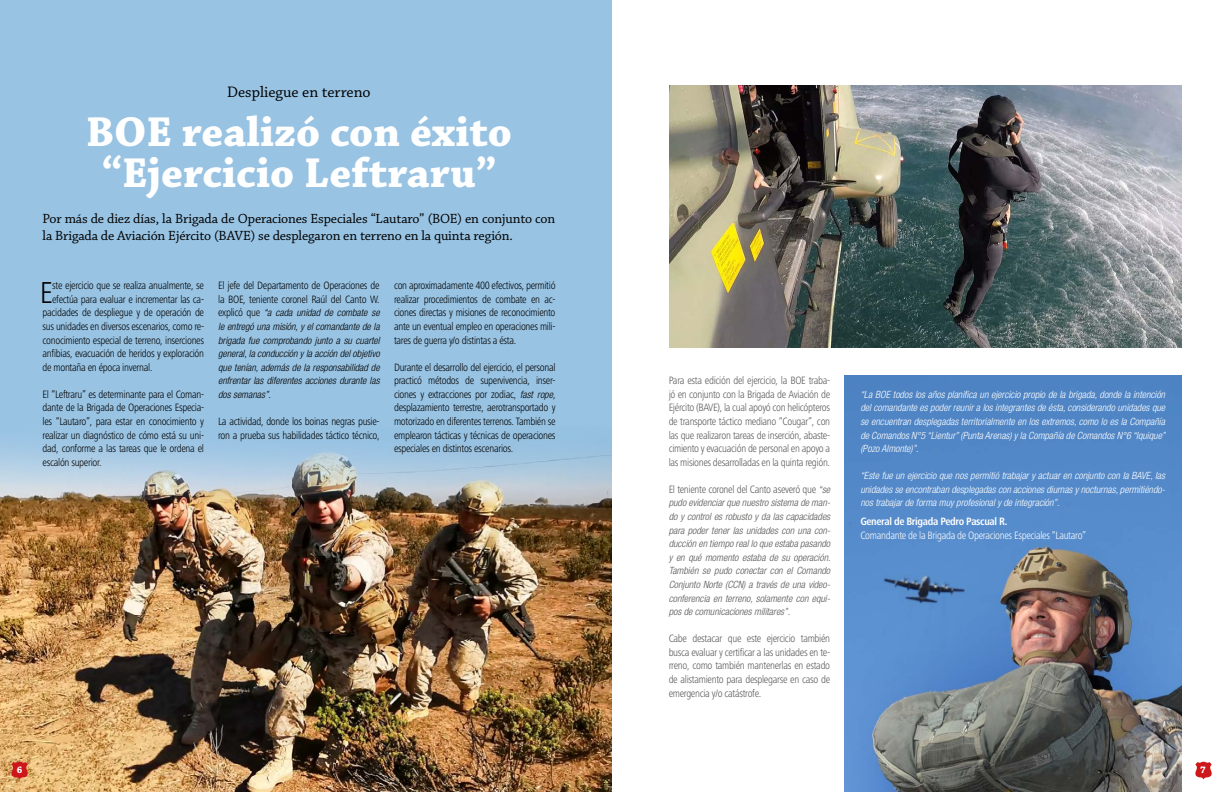
<style>
.page{position:relative;width:1224px;height:792px;background:#fff}
.page>*{position:absolute;margin:0;border:0;box-sizing:border-box;transform-origin:0 0}
.t1{font:700 44px/41px "Chaparral Pro";color:#fff;text-align:center}
.t2{font:300 condensed 31.4px "Frutiger Next LTW1 G";color:#000}
.t3{font:16px "Chaparral Pro";color:#000}
.t4{font:14px/16.8px "Chaparral Pro";letter-spacing:-.01em;color:#000}
.t5{font:300 condensed 11px/13.6px "Frutiger Next LTW1 G";letter-spacing:-.03em;color:#000;text-align:justify}
.t6{font:300 condensed 11px/13.6px "Frutiger Next LTW1 G";letter-spacing:-.03em;color:#575756;text-align:justify}
.t7{font:300 condensed 11px "Frutiger Next LTW1 G";letter-spacing:-.03em;color:#fff}
.t8{font:700 condensed 11px "Frutiger Next LTW1 G";letter-spacing:-.03em;color:#fff}
.t9{font:italic 300 condensed 10px/13.6px "Helvetica Neue LT Std";color:#fff;text-align:justify}
.t10{font:italic 300 condensed 10px/13.6px "Helvetica Neue LT Std";color:#575756;text-align:justify}
.t11{font:italic 300 condensed 10px/13.6px "Helvetica Neue LT Std";color:#000;text-align:justify}
.t12{font:700 10px "Chaparral Pro";color:#fff}
.t13{font:700 6px "Arial";color:#cd171a}
.s1{font-family:"Frutiger Next LTW1 G";font-style:normal;font-size:11px}
.s2{font-family:"Helvetica Neue LT Std";font-style:italic;font-size:10px}
</style>
<div class="page">
<div style="left:0;top:0;width:612px;height:792px;background:#98c3e3"></div>
<img style="left:669px;top:85px;width:513px;height:262px">
<img style="left:0;top:446px;width:611px;height:346px">
<img style="left:845px;top:376px;width:337px;height:416px">
<svg style="left:11px;top:762px;width:17px;height:17px"></svg>
<svg style="left:1195px;top:762px;width:17px;height:17px"></svg>
<h3 class="t3" style="left:227px;top:83px;width:145px">Despliegue en terreno</h3>
<h1 class="t1" style="left:86px;top:113px;width:427px">BOE realizó con éxito “Ejercicio Leftraru”</h1>
<p class="t4" style="left:43px;top:211px;width:514px">Por más de diez días, la Brigada de Operaciones Especiales “Lautaro” (BOE) en conjunto con la Brigada de Aviación Ejército (BAVE) se desplegaron en terreno en la quinta región.</p>
<h2 class="t2" style="left:40px;top:274px;width:15px">E</h2>
<p class="t5" style="left:52px;top:279px;width:153px">ste ejercicio que se realiza anualmente, se</p>
<p class="t5" style="left:52px;top:292px;width:153px">efectúa para evaluar e incrementar las ca-</p>
<p class="t5" style="left:43px;top:306px;width:163px">pacidades de despliegue y de operación de</p>
<p class="t5" style="left:43px;top:319px;width:163px">sus unidades en diversos escenarios, como re-</p>
<p class="t5" style="left:43px;top:333px;width:163px">conocimiento especial de terreno, inserciones</p>
<p class="t5" style="left:43px;top:347px;width:163px">anfibias, evacuación de heridos y exploración</p>
<p class="t5" style="left:43px;top:360px;width:111px">de montaña en época invernal.</p>
<p class="t5" style="left:43px;top:387px;width:163px">El “Leftraru” es determinante para el Coman&shy;dante de la Brigada de Operaciones Especia&shy;les “Lautaro”, para estar en conocimiento y realizar un diagnóstico de cómo está su uni&shy;dad, conforme a las tareas que le ordena el escalón superior.</p>
<p class="t5" style="left:218px;top:279px;width:163px">El jefe del Departamento de Operaciones de la BOE, teniente coronel Raúl del Canto W.</p>
<p class="t11" style="left:218px;top:306px;width:163px"><span class="s1">explicó que</span> “a cada unidad de combate se le entregó una misión, y el comandante de la brigada fue comprobando junto a su cuartel general, la conducción y la acción del objetivo que tenían, además de la responsabilidad de enfrentar las diferentes acciones durante las dos semanas”<span class="s1">.</span></p>
<p class="t5" style="left:218px;top:415px;width:163px">La actividad, donde los boinas negras pusie&shy;ron a prueba sus habilidades táctico técnico,</p>
<p class="t5" style="left:394px;top:279px;width:163px">con aproximadamente 400 efectivos, permitió realizar procedimientos de combate en ac&shy;ciones directas y misiones de reconocimiento ante un eventual empleo en operaciones mili&shy;tares de guerra y/o distintas a ésta.</p>
<p class="t5" style="left:394px;top:360px;width:163px">Durante el desarrollo del ejercicio, el personal practicó métodos de supervivencia, inser&shy;ciones y extracciones por zodiac, <span class="s2">fast rope</span>, desplazamiento terrestre, aerotransportado y motorizado en diferentes terrenos. También se emplearon tácticas y técnicas de operaciones especiales en distintos escenarios.</p>
<p class="t6" style="left:669px;top:374px;width:163px">Para esta edición del ejercicio, la BOE traba&shy;jó en conjunto con la Brigada de Aviación de Ejército (BAVE), la cual apoyó con helicópteros de transporte táctico mediano “Cougar”, con las que realizaron tareas de inserción, abaste&shy;cimiento y evacuación de personal en apoyo a las misiones desarrolladas en la quinta región.</p>
<p class="t6" style="left:669px;top:483px;width:163px">El teniente coronel del Canto aseveró que <span class="s2">“se</span></p>
<p class="t10" style="left:669px;top:496px;width:163px">pudo evidenciar que nuestro sistema de man&shy;do y control es robusto y da las capacidades para poder tener las unidades con una con&shy;ducción en tiempo real lo que estaba pasando y en qué momento estaba de su operación.<br>También se pudo conectar con el Comando Conjunto Norte (CCN) a través de una video&shy;conferencia en terreno, solamente con equi&shy;pos de comunicaciones militares”.</p>
<p class="t6" style="left:669px;top:632px;width:163px">Cabe destacar que este ejercicio también busca evaluar y certificar a las unidades en te&shy;rreno, como también mantenerlas en estado de alistamiento para desplegarse en caso de emergencia y/o catástrofe.</p>
<p class="t9" style="left:860px;top:388px;width:307px">“La BOE todos los años planifica un ejercicio propio de la brigada, donde la intención del comandante es poder reunir a los integrantes de ésta, considerando unidades que se encuentran desplegadas territorialmente en los extremos, como lo es la Compañía de Comandos N°5 “Lientur” (Punta Arenas) y la Compañía de Comandos N°6 “Iquique” (Pozo Almonte)”.</p>
<p class="t9" style="left:860px;top:469px;width:306px">“Este fue un ejercicio que nos permitió trabajar y actuar en conjunto con la BAVE, las unidades se encontraban desplegadas con acciones diurnas y nocturnas, permitiéndo&shy;nos trabajar de forma muy profesional y de integración”.</p>
<p class="t8" style="left:860px;top:515px;width:149px">General de Brigada Pedro Pascual R.</p>
<p class="t7" style="left:860px;top:529px;width:227px">Comandante de la Brigada de Operaciones Especiales “Lautaro”</p>
<p class="t13" style="left:17px;top:770px;width:9px">&amp;<sup>6</sup></p>
<p class="t12" style="left:1200px;top:764px;width:7px">7</p>
</div>
